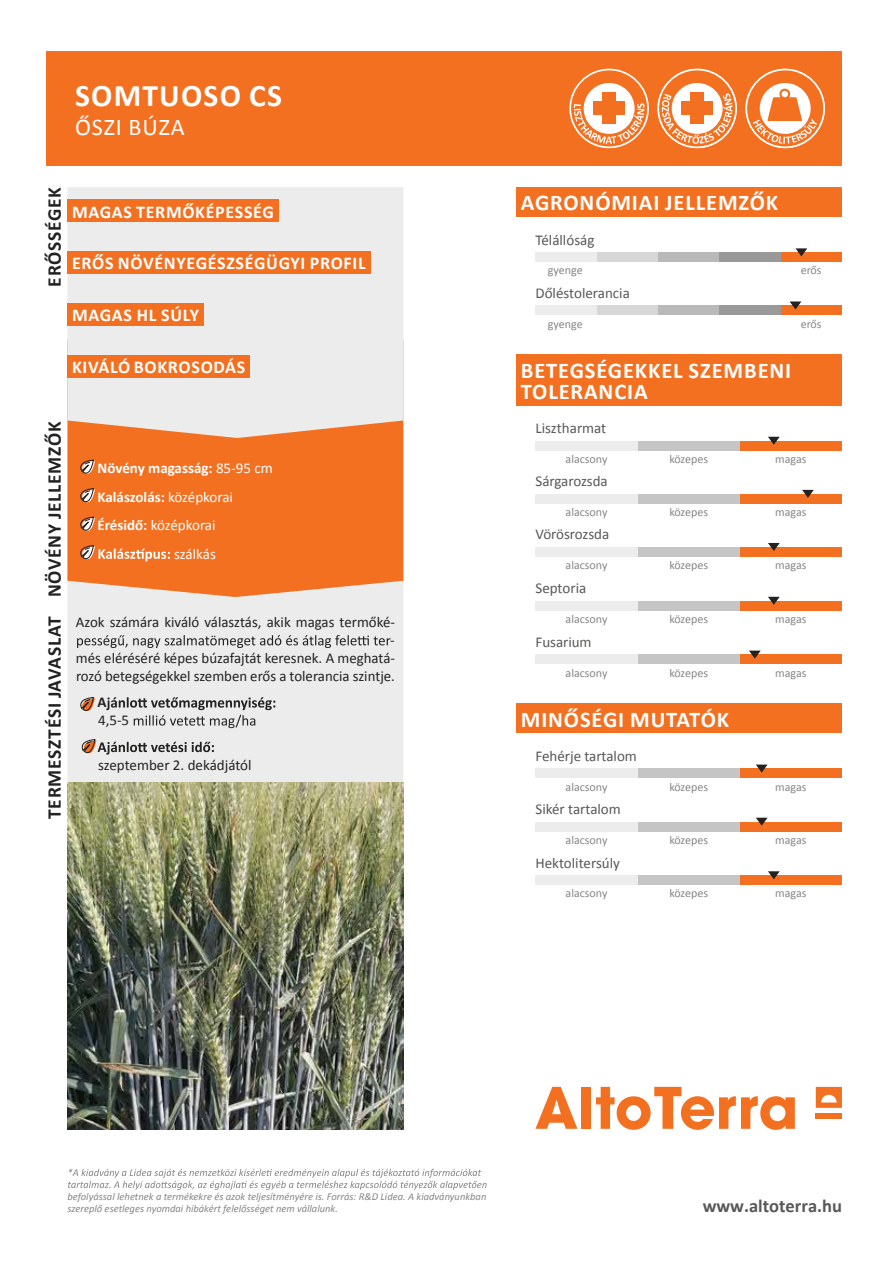
<style>
.page{position:relative;width:893px;height:1263px;background:#fff}
.page>*{position:absolute;margin:0;border:0;box-sizing:border-box;transform-origin:0 0}
.t1{font:700 31.5px "Calibri";letter-spacing:.04em;color:#fff}
.t2{font:24px "Calibri";letter-spacing:.04em;color:#fff}
.t3{font:700 22.5px/21px "Calibri";letter-spacing:.04em;color:#fff}
.t4{font:700 19.5px "Calibri";letter-spacing:.04em;color:#222221}
.t5{font:700 18.45px "Calibri";color:#585857}
.t6{font:700 18px "Calibri";letter-spacing:.04em;color:#fff}
.t7{font:15px/18px "Calibri";color:#222221;text-align:right}
.t8{font:15px "Calibri";color:#585857}
.t9{font:700 15px "Calibri";color:#fff}
.t10{font:15px "Calibri";letter-spacing:-.01em;color:#fff}
.t11{font:700 15px "Calibri";color:#222221}
.t12{font:12px "Calibri";color:#868686}
.t13{font:italic 10.5px/12px "Calibri";color:#868686}
.s1{font-weight:400}
.s2{font-weight:700}
</style>
<div class="page">
<div style="left:46px;top:51px;width:796px;height:115px;background:#f37021"></div>
<div style="left:67px;top:597px;width:336px;height:186px;background:#ececec"></div>
<svg style="left:67px;top:438px;width:336px;height:159px;background:#f2772d"></svg>
<div style="left:67px;top:187px;width:336px;height:251px;background:#ececec"></div>
<div style="left:67px;top:200px;width:212px;height:22px;background:#f37021"></div>
<div style="left:67px;top:355px;width:183px;height:22px;background:#f37021"></div>
<div style="left:67px;top:303px;width:137px;height:22px;background:#f37021"></div>
<div style="left:67px;top:252px;width:303px;height:22px;background:#f37021"></div>
<div style="left:516px;top:187px;width:326px;height:30px;background:#f37021"></div>
<div style="left:658px;top:252px;width:61px;height:10px;background:#b9b9b9"></div>
<div style="left:597px;top:252px;width:61px;height:10px;background:#d7d7d7"></div>
<div style="left:780px;top:252px;width:62px;height:10px;background:#f37021"></div>
<div style="left:535px;top:252px;width:62px;height:10px;background:#ececec"></div>
<div style="left:719px;top:252px;width:62px;height:10px;background:#999"></div>
<svg style="left:795px;top:248px;width:12px;height:8px"></svg>
<div style="left:658px;top:306px;width:61px;height:9px;background:#b9b9b9"></div>
<div style="left:597px;top:306px;width:61px;height:9px;background:#d7d7d7"></div>
<div style="left:780px;top:306px;width:62px;height:9px;background:#f37021"></div>
<div style="left:535px;top:306px;width:62px;height:9px;background:#ececec"></div>
<div style="left:719px;top:306px;width:62px;height:9px;background:#999"></div>
<svg style="left:790px;top:301px;width:11px;height:8px"></svg>
<div style="left:740px;top:441px;width:102px;height:9px;background:#f37021"></div>
<div style="left:638px;top:441px;width:102px;height:9px;background:#c5c5c5"></div>
<div style="left:535px;top:441px;width:103px;height:9px;background:#ececec"></div>
<svg style="left:768px;top:437px;width:12px;height:8px"></svg>
<div style="left:740px;top:494px;width:102px;height:9px;background:#f37021"></div>
<div style="left:638px;top:494px;width:102px;height:9px;background:#c5c5c5"></div>
<div style="left:535px;top:494px;width:103px;height:9px;background:#ececec"></div>
<svg style="left:802px;top:490px;width:12px;height:8px"></svg>
<div style="left:740px;top:547px;width:102px;height:10px;background:#f37021"></div>
<div style="left:638px;top:547px;width:102px;height:10px;background:#c5c5c5"></div>
<div style="left:535px;top:547px;width:103px;height:10px;background:#ececec"></div>
<svg style="left:768px;top:543px;width:12px;height:8px"></svg>
<div style="left:740px;top:601px;width:102px;height:9px;background:#f37021"></div>
<div style="left:638px;top:601px;width:102px;height:9px;background:#c5c5c5"></div>
<div style="left:535px;top:601px;width:103px;height:9px;background:#ececec"></div>
<svg style="left:768px;top:597px;width:12px;height:8px"></svg>
<div style="left:740px;top:655px;width:102px;height:9px;background:#f37021"></div>
<div style="left:638px;top:655px;width:102px;height:9px;background:#c5c5c5"></div>
<div style="left:535px;top:655px;width:103px;height:9px;background:#ececec"></div>
<svg style="left:749px;top:651px;width:12px;height:8px"></svg>
<div style="left:516px;top:354px;width:326px;height:51px;background:#f37021"></div>
<div style="left:740px;top:769px;width:102px;height:9px;background:#f37021"></div>
<div style="left:638px;top:769px;width:102px;height:9px;background:#c5c5c5"></div>
<div style="left:535px;top:769px;width:103px;height:9px;background:#ececec"></div>
<svg style="left:756px;top:764px;width:12px;height:9px"></svg>
<div style="left:740px;top:822px;width:102px;height:9px;background:#f37021"></div>
<div style="left:740px;top:875px;width:102px;height:10px;background:#f37021"></div>
<div style="left:638px;top:822px;width:102px;height:9px;background:#c5c5c5"></div>
<div style="left:638px;top:875px;width:102px;height:10px;background:#c5c5c5"></div>
<div style="left:535px;top:822px;width:103px;height:9px;background:#ececec"></div>
<div style="left:535px;top:875px;width:103px;height:10px;background:#ececec"></div>
<svg style="left:756px;top:818px;width:12px;height:8px"></svg>
<svg style="left:768px;top:871px;width:12px;height:8px"></svg>
<div style="left:516px;top:703px;width:326px;height:30px;background:#f37021"></div>
<svg style="left:77px;top:459px;width:18px;height:19px"></svg>
<svg style="left:77px;top:487px;width:18px;height:19px"></svg>
<svg style="left:77px;top:516px;width:18px;height:19px"></svg>
<svg style="left:77px;top:544px;width:93px;height:19px;background:#ed8b4f"></svg>
<svg style="left:77px;top:635px;width:313px;height:13px;background:#bfbfbe"></svg>
<svg style="left:77px;top:696px;width:18px;height:19px"></svg>
<svg style="left:106px;top:697px;width:169px;height:31px;background:#c3c3c3"></svg>
<svg style="left:78px;top:738px;width:136px;height:21px;background:#c6c2c0"></svg>
<svg style="left:68px;top:1169px;width:419px;height:21px"></svg>
<img style="left:67px;top:783px;width:336px;height:347px">
<svg style="left:745px;top:69px;width:80px;height:79px"></svg>
<svg style="left:657px;top:69px;width:80px;height:79px"></svg>
<svg style="left:569px;top:69px;width:80px;height:79px"></svg>
<svg style="left:535px;top:1087px;width:42px;height:42px"></svg>
<div style="left:581px;top:1087px;width:10px;height:42px;background:#f37021"></div>
<svg style="left:596px;top:1087px;width:199px;height:43px"></svg>
<svg style="left:816px;top:1087px;width:26px;height:21px"></svg>
<div style="left:816px;top:1113px;width:26px;height:5px;background:#f37021"></div>
<h1 class="t1" style="left:75px;top:73px;width:208px">SOMTUOSO CS</h1>
<h2 class="t2" style="left:75px;top:110px;width:111px">ŐSZI BÚZA</h2>
<h3 class="t4" style="left:41px;top:287px;width:101px;rotate:-90deg">ERŐSSÉGEK</h3>
<h3 class="t6" style="left:72px;top:199px;width:203px">MAGAS TERMŐKÉPESSÉG</h3>
<h3 class="t6" style="left:72px;top:251px;width:295px">ERŐS NÖVÉNYEGÉSZSÉGÜGYI PROFIL</h3>
<h3 class="t6" style="left:72px;top:302px;width:129px">MAGAS HL SÚLY</h3>
<h3 class="t6" style="left:72px;top:354px;width:175px">KIVÁLÓ BOKROSODÁS</h3>
<h3 class="t4" style="left:41px;top:597px;width:177px;rotate:-90deg">NÖVÉNY JELLEMZŐK</h3>
<h3 class="t4" style="left:41px;top:819px;width:204px;rotate:-90deg">TERMESZTÉSI JAVASLAT</h3>
<p class="t9" style="left:97px;top:458px;width:177px">Növény magasság: <span class="s1">85-95 cm</span></p>
<p class="t9" style="left:97px;top:486px;width:137px">Kalászolás: <span class="s1">középkorai</span></p>
<p class="t10" style="left:97px;top:515px;width:120px"><span class="s2">Érésidő:</span> középkorai</p>
<p class="t10" style="left:174px;top:543px;width:43px">szálkás</p>
<p class="t7" style="left:76px;top:613px;width:321px">Azok számára kiváló választás, akik magas termőké--<br>més eléréséré képes búzafajtát keresnek. A meghatá&shy;rozó betegségekkel szemben erős a tolerancia szintje.</p>
<p class="t11" style="left:97px;top:692px;width:11px">A</p>
<p class="t7" style="left:98px;top:711px;width:33px">4,5-5</p>
<p class="t7" style="left:98px;top:755px;width:155px">szeptember 2. dekádjától</p>
<h3 class="t3" style="left:521px;top:192px;width:259px">AGRONÓMIAI JELLEMZŐK</h3>
<p class="t8" style="left:535px;top:229px;width:60px">Télállóság</p>
<p class="t12" style="left:548px;top:262px;width:36px">gyenge</p>
<p class="t12" style="left:801px;top:262px;width:22px">erős</p>
<p class="t8" style="left:535px;top:282px;width:96px">Dőléstolerancia</p>
<p class="t12" style="left:548px;top:315px;width:36px">gyenge</p>
<p class="t12" style="left:801px;top:315px;width:22px">erős</p>
<h3 class="t3" style="left:521px;top:359px;width:272px">BETEGSÉGEKKEL SZEMBENI<br>TOLERANCIA</h3>
<p class="t8" style="left:535px;top:418px;width:72px">Lisztharmat</p>
<p class="t12" style="left:566px;top:450px;width:43px">alacsony</p>
<p class="t12" style="left:669px;top:450px;width:40px">közepes</p>
<p class="t12" style="left:775px;top:450px;width:33px">magas</p>
<p class="t8" style="left:535px;top:471px;width:74px">Sárgarozsda</p>
<p class="t12" style="left:566px;top:504px;width:43px">alacsony</p>
<p class="t12" style="left:669px;top:504px;width:40px">közepes</p>
<p class="t12" style="left:775px;top:504px;width:33px">magas</p>
<p class="t8" style="left:535px;top:524px;width:75px">Vörösrozsda</p>
<p class="t12" style="left:566px;top:557px;width:43px">alacsony</p>
<p class="t12" style="left:669px;top:557px;width:40px">közepes</p>
<p class="t12" style="left:775px;top:557px;width:33px">magas</p>
<p class="t8" style="left:535px;top:578px;width:52px">Septoria</p>
<p class="t12" style="left:566px;top:610px;width:43px">alacsony</p>
<p class="t12" style="left:669px;top:610px;width:40px">közepes</p>
<p class="t12" style="left:775px;top:610px;width:33px">magas</p>
<p class="t8" style="left:535px;top:631px;width:58px">Fusarium</p>
<p class="t12" style="left:566px;top:664px;width:43px">alacsony</p>
<p class="t12" style="left:669px;top:664px;width:40px">közepes</p>
<p class="t12" style="left:775px;top:664px;width:33px">magas</p>
<h3 class="t3" style="left:521px;top:708px;width:210px">MINŐSÉGI MUTATÓK</h3>
<p class="t8" style="left:535px;top:745px;width:103px">Fehérje tartalom</p>
<p class="t12" style="left:566px;top:778px;width:43px">alacsony</p>
<p class="t12" style="left:669px;top:778px;width:40px">közepes</p>
<p class="t12" style="left:775px;top:778px;width:33px">magas</p>
<p class="t8" style="left:535px;top:799px;width:87px">Sikér tartalom</p>
<p class="t12" style="left:566px;top:831px;width:43px">alacsony</p>
<p class="t8" style="left:535px;top:852px;width:86px">Hektolitersúly</p>
<p class="t12" style="left:566px;top:885px;width:43px">alacsony</p>
<p class="t12" style="left:669px;top:831px;width:40px">közepes</p>
<p class="t12" style="left:669px;top:885px;width:40px">közepes</p>
<p class="t12" style="left:775px;top:831px;width:33px">magas</p>
<p class="t12" style="left:775px;top:885px;width:33px">magas</p>
<p class="t13" style="left:67px;top:1190px;width:420px">befolyással lehetnek a termékekre és azok teljesítményére is. Forrás: R&amp;D Lidea. A kiadványunkban szereplő esetleges nyomdai hibákért felelősséget nem vállalunk.</p>
<h3 class="t5" style="left:703px;top:1193px;width:141px">www.altoterra.hu</h3>
</div>
